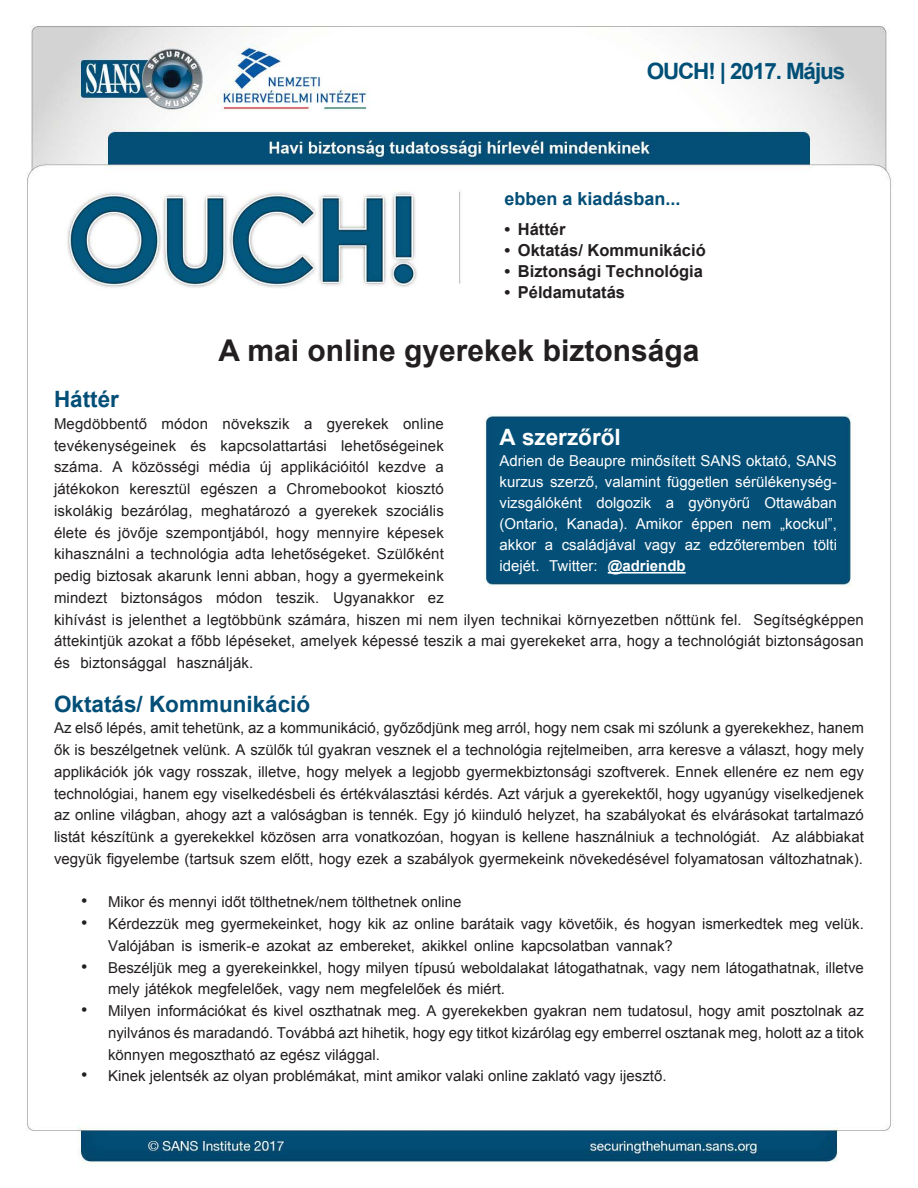
<style>
.page{position:relative;width:918px;height:1188px;background:#fff}
.page>*{position:absolute;margin:0;border:0;box-sizing:border-box;transform-origin:0 0}
.t1{font:700 30px "Arial";color:#231f20}
.MainText{font:700 22.5px "Arial";color:#024e77}
.t2{font:700 22.5px "Arial";letter-spacing:-.05em;color:#004f77}
.MainText-2{font:700 22.5px "Arial";color:#fff}
.t3{font:700 18px "Arial";color:#024e77}
.t4{font:18px "Arial";color:#231f20}
.t5{font:700 16.5px "Arial";color:#231f20}
.MainText-3{font:15px/21.8px "Arial";color:#231f20}
.MainText-4{font:15px "Arial";color:#fff}
.MainText-5{font:700 15px "Arial";color:#fff}
</style>
<div class="page">
<img style="left:26px;top:25px;width:865px;height:1139px">
<hr style="left:608px;top:572px;width:78px;height:2px;background:#fff">
<p class="t2" style="left:647px;top:56px;width:200px">OUCH! | 2017. Május</p>
<p class="t3" style="left:504px;top:187px;width:178px">ebben a kiadásban...</p>
<p class="t5" style="left:504px;top:218px;width:7px">•</p>
<p class="t5" style="left:518px;top:218px;width:49px">Háttér</p>
<p class="t5" style="left:504px;top:239px;width:7px">•</p>
<p class="t5" style="left:518px;top:239px;width:189px">Oktatás/ Kommunikáció</p>
<p class="t5" style="left:504px;top:260px;width:7px">•</p>
<p class="t5" style="left:518px;top:260px;width:187px">Biztonsági Technológia</p>
<p class="t5" style="left:504px;top:281px;width:7px">•</p>
<p class="t5" style="left:518px;top:281px;width:109px">Példamutatás</p>
<p class="MainText" style="left:54px;top:384px;width:67px">Háttér</p>
<p class="t1" style="left:219px;top:330px;width:482px">A mai online gyerekek biztonsága</p>
<p class="MainText-3" style="left:54px;top:413px;width:95px">Megdöbbentő</p>
<p class="MainText-3" style="left:162px;top:413px;width:48px">módon</p>
<p class="MainText-3" style="left:223px;top:413px;width:69px">növekszik</p>
<p class="MainText-3" style="left:304px;top:413px;width:10px">a</p>
<p class="MainText-3" style="left:327px;top:413px;width:63px">gyerekek</p>
<p class="MainText-3" style="left:403px;top:413px;width:42px">online</p>
<p class="MainText-3" style="left:54px;top:435px;width:124px">tevékenységeinek</p>
<p class="MainText-3" style="left:190px;top:435px;width:17px">és</p>
<p class="MainText-3" style="left:221px;top:435px;width:108px">kapcsolattartási</p>
<p class="MainText-3" style="left:341px;top:435px;width:104px">lehetőségeinek</p>
<p class="MainText-3" style="left:54px;top:456px;width:51px">száma.</p>
<p class="MainText-3" style="left:112px;top:456px;width:12px">A</p>
<p class="MainText-3" style="left:132px;top:456px;width:69px">közösségi</p>
<p class="MainText-3" style="left:209px;top:456px;width:43px">média</p>
<p class="MainText-3" style="left:260px;top:456px;width:13px">új</p>
<p class="MainText-3" style="left:281px;top:456px;width:89px">applikációitól</p>
<p class="MainText-3" style="left:378px;top:456px;width:50px">kezdve</p>
<p class="MainText-3" style="left:436px;top:456px;width:10px">a</p>
<p class="MainText-3" style="left:54px;top:478px;width:67px">játékokon</p>
<p class="MainText-3" style="left:129px;top:478px;width:63px">keresztül</p>
<p class="MainText-3" style="left:201px;top:478px;width:59px">egészen</p>
<p class="MainText-3" style="left:268px;top:478px;width:10px">a</p>
<p class="MainText-3" style="left:286px;top:478px;width:102px">Chromebookot</p>
<p class="MainText-3" style="left:396px;top:478px;width:49px">kiosztó</p>
<p class="MainText-3" style="left:54px;top:500px;width:60px">iskolákig</p>
<p class="MainText-3" style="left:121px;top:500px;width:73px">bezárólag,</p>
<p class="MainText-3" style="left:201px;top:500px;width:91px">meghatározó</p>
<p class="MainText-3" style="left:299px;top:500px;width:10px">a</p>
<p class="MainText-3" style="left:316px;top:500px;width:63px">gyerekek</p>
<p class="MainText-3" style="left:386px;top:500px;width:59px">szociális</p>
<p class="MainText-3" style="left:54px;top:522px;width:35px">élete</p>
<p class="MainText-3" style="left:54px;top:543px;width:391px">kihasználni a technológia adta lehetőségeket. Szülőként</p>
<p class="MainText-3" style="left:54px;top:565px;width:391px">pedig biztosak akarunk lenni abban, hogy a gyermekeink</p>
<p class="MainText-3" style="left:428px;top:587px;width:17px">ez</p>
<p class="MainText-3" style="left:95px;top:522px;width:17px">és</p>
<p class="MainText-3" style="left:118px;top:522px;width:41px">jövője</p>
<p class="MainText-3" style="left:166px;top:522px;width:104px">szempontjából,</p>
<p class="MainText-3" style="left:387px;top:522px;width:58px">képesek</p>
<p class="MainText-3" style="left:276px;top:522px;width:34px">hogy</p>
<p class="MainText-3" style="left:317px;top:522px;width:64px">mennyire</p>
<p class="MainText-3" style="left:121px;top:587px;width:83px">biztonságos</p>
<p class="MainText-3" style="left:216px;top:587px;width:48px">módon</p>
<p class="MainText-3" style="left:54px;top:587px;width:55px">mindezt</p>
<p class="MainText-3" style="left:276px;top:587px;width:45px">teszik.</p>
<p class="MainText-3" style="left:333px;top:587px;width:83px">Ugyanakkor</p>
<p class="MainText-2" style="left:500px;top:422px;width:123px">A szerzőről</p>
<p class="MainText-4" style="left:500px;top:451px;width:339px">Adrien de Beaupre minősített SANS oktató, SANS</p>
<p class="MainText-4" style="left:764px;top:493px;width:74px">Ottawában</p>
<p class="MainText-4" style="left:500px;top:472px;width:339px">kurzus szerző, valamint független sérülékenység-</p>
<p class="MainText-4" style="left:780px;top:514px;width:58px">„kockul ,“</p>
<p class="MainText-4" style="left:500px;top:493px;width:84px">vizsgálóként</p>
<p class="MainText-4" style="left:688px;top:493px;width:63px">gyönyörű</p>
<p class="MainText-4" style="left:596px;top:493px;width:57px">dolgozik</p>
<p class="MainText-4" style="left:666px;top:493px;width:10px">a</p>
<p class="MainText-4" style="left:500px;top:514px;width:60px">(Ontario,</p>
<p class="MainText-4" style="left:567px;top:514px;width:62px">Kanada .)</p>
<p class="MainText-4" style="left:691px;top:514px;width:43px">éppen</p>
<p class="MainText-4" style="left:636px;top:514px;width:48px">Amikor</p>
<p class="MainText-4" style="left:742px;top:514px;width:31px">nem</p>
<p class="MainText-4" style="left:500px;top:535px;width:38px">akkor</p>
<p class="MainText-4" style="left:545px;top:535px;width:10px">a</p>
<p class="MainText-4" style="left:562px;top:535px;width:76px">családjával</p>
<p class="MainText-4" style="left:644px;top:535px;width:33px">vagy</p>
<p class="MainText-4" style="left:685px;top:535px;width:17px">az</p>
<p class="MainText-4" style="left:500px;top:556px;width:42px">idejét.</p>
<p class="MainText-4" style="left:549px;top:556px;width:50px">Twitter:</p>
<p class="MainText-5" style="left:608px;top:556px;width:79px">@adriendb</p>
<p class="MainText-4" style="left:709px;top:535px;width:97px">edzőteremben</p>
<p class="MainText-4" style="left:814px;top:535px;width:25px">tölti</p>
<p class="MainText-3" style="left:54px;top:609px;width:689px">kihívást is jelenthet a legtöbbünk számára, hiszen mi nem ilyen technikai környezetben nőttünk fel.</p>
<p class="MainText-3" style="left:54px;top:630px;width:811px">áttekintjük azokat a főbb lépéseket, amelyek képessé teszik a mai gyerekeket arra, hogy a technológiát biztonságosan</p>
<p class="MainText-3" style="left:177px;top:652px;width:78px">használják.</p>
<p class="MainText-3" style="left:754px;top:609px;width:112px">Segítségképpen</p>
<p class="MainText-3" style="left:54px;top:652px;width:17px">és</p>
<p class="MainText" style="left:54px;top:689px;width:258px">Oktatás/ Kommunikáció</p>
<p class="MainText-3" style="left:54px;top:717px;width:811px;text-align:right">Az első lépés, amit tehetünk, az a kommunikáció, győződjünk meg arról, hogy nem csak mi szólunk a gyerekekhez, hanem ők is beszélgetnek velünk A. szülők túl gyakran vesznek el a technológia rejtelmeiben, arra keresve a választ, hogy mely applikációk jók vagy rosszak, illetve, hogy melyek a legjobb gyermekbiztonsági szoftverek. Ennek ellenére ez nem egy technológiai, hanem egy viselkedésbeli és értékválasztási kérdés. Azt várjuk a gyerekektől, hogy ugyanúgy viselkedjenek az online világban, ahogy azt a valóságban is tennék. Egy jó kiinduló helyzet, ha szabályokat és elvárásokat tartalmazó Az alábbiakat</p>
<p class="MainText-3" style="left:80px;top:652px;width:87px">biztonsággal</p>
<p class="MainText-3" style="left:54px;top:826px;width:810px">listát készítünk a gyerekekkel közösen arra vonatkozóan, hogyan is kellene használniuk a technológiát.<br>vegyük figyelembe (tartsuk szem előtt, hogy ezek a szabályok gyermekeink növekedésével folyamatosan változhatnak .(</p>
<p class="MainText-3" style="left:108px;top:891px;width:355px">Mikor és mennyi időt tölthetnek/nem tölthetnek online</p>
<p class="t4" style="left:81px;top:889px;width:8px">•</p>
<p class="t4" style="left:81px;top:911px;width:8px">•</p>
<p class="t4" style="left:81px;top:955px;width:8px">•</p>
<p class="t4" style="left:81px;top:998px;width:8px">•</p>
<p class="t4" style="left:81px;top:1063px;width:8px">•</p>
<p class="MainText-3" style="left:108px;top:913px;width:757px">Kérdezzük meg gyermekeinket, hogy kik az online barátaik vagy követőik, és hogyan ismerkedtek meg velük.</p>
<p class="MainText-3" style="left:108px;top:935px;width:566px">Valójában is ismerik e- azokat az embereket, akikkel online kapcsolatban vannak?</p>
<p class="MainText-3" style="left:108px;top:957px;width:757px">Beszéljük meg a gyerekeinkkel, hogy milyen típusú weboldalakat látogathatnak, vagy nem látogathatnak, illetve</p>
<p class="MainText-3" style="left:108px;top:978px;width:399px">mely játékok megfelelőek, vagy nem megfelelőek és miért.</p>
<p class="MainText-3" style="left:108px;top:1000px;width:757px">Milyen információkat és kivel oszthatnak meg A. gyerekekben gyakran nem tudatosul, hogy amit posztolnak az</p>
<p class="MainText-3" style="left:108px;top:1022px;width:757px">nyilvános és maradandó. Továbbá azt hihetik, hogy egy titkot kizárólag egy emberrel osztanak meg, holott az a titok könnyen megosztható az egész világgal.</p>
<p class="MainText-3" style="left:108px;top:1065px;width:560px">Kinek jelentsék az olyan problémákat, mint amikor valaki online zaklató vagy ijesztő.</p>
</div>
